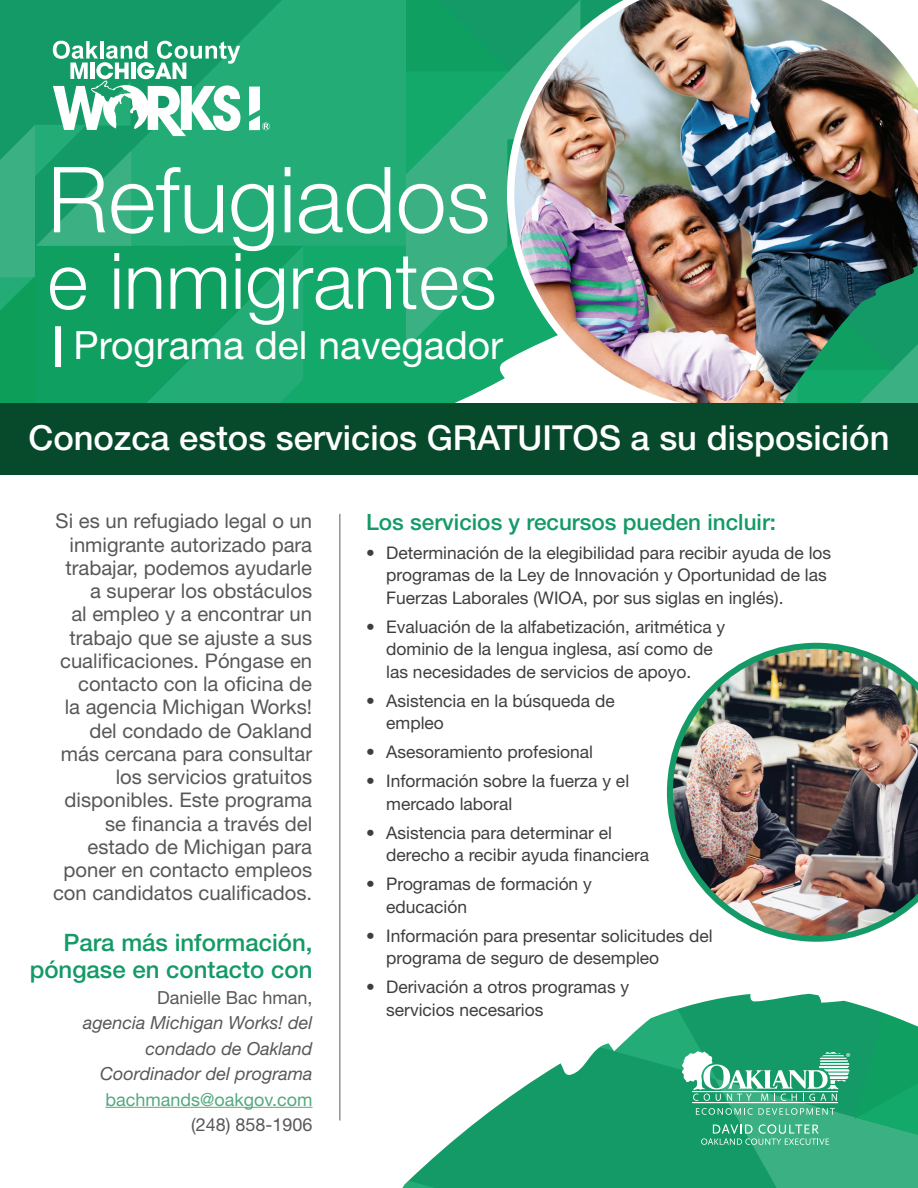
<style>
.page{position:relative;width:918px;height:1188px;background:#fff}
.page>*{position:absolute;margin:0;border:0;box-sizing:border-box;transform-origin:0 0}
.t1{font:300 91.35px "Helvetica Neue LT Std";color:#fff}
.t2{font:300 78px "Helvetica Neue LT Std";color:#fff}
.t3{font:39px "Helvetica Neue LT Std";color:#fff}
.t4{font:500 34.5px "Helvetica Neue LT Std";color:#fff}
.t5{font:500 24px/27.5px "Helvetica Neue LT Std";color:#139a67;text-align:right}
.t6{font:500 22.5px "Helvetica Neue LT Std";color:#139a67}
.t7{font:20.25px/23.2px "Helvetica Neue LT Std";color:#57585a;text-align:right}
.t8{font:italic 18px/25.5px "Helvetica Neue LT Std";color:#57585a;text-align:right}
.t9{font:18px "Helvetica Neue LT Std";color:#57585a}
.t10{font:18px "Helvetica Neue LT Std";color:#55a880}
.t11{font:17.4px/22.5px "Helvetica Neue LT Std";color:#3e3e3f}
</style>
<div class="page">
<img style="left:667px;top:643px;width:251px;height:299px">
<img style="left:0;top:0;width:918px;height:403px">
<div style="left:0;top:403px;width:918px;height:72px;background:#06492b"></div>
<hr style="left:105px;top:1107px;width:208px;height:1px;background:#55a880">
<hr style="left:339px;top:514px;width:1px;height:607px;background:#6c6d70">
<svg style="left:402px;top:994px;width:516px;height:194px"></svg>
<p class="t1" style="left:47px;top:144px;width:445px">Refugiados</p>
<p class="t2" style="left:47px;top:233px;width:451px">e inmigrantes</p>
<p class="t3" style="left:74px;top:322px;width:431px">Programa del navegador</p>
<p class="t4" style="left:28px;top:417px;width:863px">Conozca estos servicios GRATUITOS a su disposición</p>
<p class="t7" style="left:53px;top:509px;width:261px">Si es un refugiado legal o un inmigrante autorizado para trabajar, podemos ayudarle a superar los obstáculos<br>al empleo y a encontrar un trabajo que se ajuste a sus cualificaciones. Póngase en contacto con la oficina de<br>la agencia Michigan Works! del condado de Oakland más cercana para consultar los servicios gratuitos disponibles. Este programa se financia a través del estado de Michigan para poner en contacto empleos con candidatos cualificados.</p>
<p class="t5" style="left:30px;top:928px;width:284px">Para más información, póngase en contacto con</p>
<p class="t9" style="left:157px;top:986px;width:157px">Danielle Bac hman,</p>
<p class="t8" style="left:83px;top:1010px;width:231px">agencia Michigan Works! del condado de Oakland</p>
<p class="t8" style="left:100px;top:1061px;width:214px">Coordinador del programa</p>
<p class="t10" style="left:105px;top:1088px;width:209px">bachmands@oakgov.com</p>
<p class="t9" style="left:191px;top:1114px;width:123px">(248) 858-1906</p>
<p class="t6" style="left:366px;top:508px;width:412px">Los servicios y recursos pueden incluir:</p>
<p class="t11" style="left:386px;top:541px;width:447px;text-indent:-20px">• Determinación de la elegibilidad para recibir ayuda de los programas de la Ley de Innovación y Oportunidad de las<br>Fuerzas Laborales (WIOA, por sus siglas en inglés).</p>
<p class="t11" style="left:386px;top:615px;width:340px;text-indent:-20px">• Evaluación de la alfabetización, aritmética y dominio de la lengua inglesa, así como de las necesidades de servicios de apoyo.</p>
<p class="t11" style="left:386px;top:689px;width:230px;text-indent:-20px">• Asistencia en la búsqueda de empleo</p>
<p class="t11" style="left:366px;top:741px;width:229px">• Asesoramiento profesional</p>
<p class="t11" style="left:386px;top:770px;width:244px;text-indent:-20px">• Información sobre la fuerza y el mercado laboral</p>
<p class="t11" style="left:386px;top:821px;width:264px;text-indent:-20px">• Asistencia para determinar el derecho a recibir ayuda financiera</p>
<p class="t11" style="left:386px;top:873px;width:207px;text-indent:-20px">• Programas de formación y educación</p>
<p class="t11" style="left:386px;top:924px;width:328px;text-indent:-20px">• Información para presentar solicitudes del programa de seguro de desempleo</p>
<p class="t11" style="left:386px;top:976px;width:244px;text-indent:-20px">• Derivación a otros programas y servicios necesarios</p>
</div>
